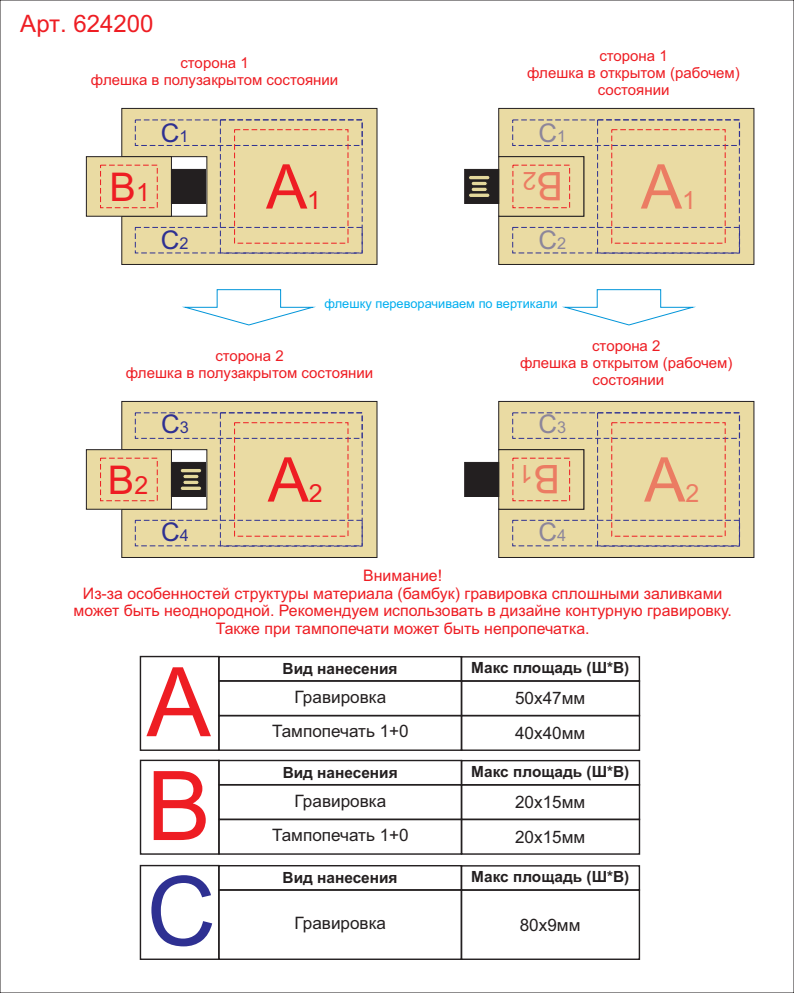
<style>
.page{position:relative;width:794px;height:993px;background:#fff}
.page>*{position:absolute;margin:0;border:0;box-sizing:border-box;transform-origin:0 0}
.t1{font:96.2px "Arial";color:#ee1d23}
.t2{font:96.2px "Arial";color:#2e3092}
.t3{font:61.7px "Arial";color:#ee1d23}
.t4{font:61.7px "Arial";color:rgb(238 29 35/.5)}
.t5{font:39.5px "Arial";color:#ee1d23}
.t6{font:39.5px "Arial";color:rgb(238 29 35/.5)}
.t7{font:25.8px "Arial";color:#2e3092}
.t8{font:25.8px "Arial";color:rgb(46 48 146/.5)}
.t9{font:25px "Arial";color:rgb(238 29 35/.5)}
.t10{font:25px "Arial";color:#ee1d23}
.t11{font:24px "Arial";color:#ee1d23}
.t12{font:17.1px "Arial";color:#231f20}
.t13{font:15.9px/17.7px "Arial";color:#ee1d23;text-align:center}
.t14{font:700 15.4px "Arial";color:#231f20}
.t15{font:15px/16.8px "Arial";color:#ee1d23;text-align:center}
.t16{font:12.8px "Arial";color:#00aeef}
.s1{font-size:25px}
.s2{font-size:16.3px}
</style>
<div class="page">
<div style="left:498px;top:108px;width:256px;height:157px;background:#eadba3"></div>
<svg style="left:498px;top:401px;width:256px;height:157px;background:#e2d29e"></svg>
<div style="left:121px;top:108px;width:256px;height:157px;background:#eadba3"></div>
<svg style="left:121px;top:401px;width:256px;height:157px;background:#e1d29e"></svg>
<svg style="left:464px;top:449px;width:120px;height:60px;background:#c3b792"></svg>
<svg style="left:86px;top:156px;width:120px;height:61px;background:#bfb38f"></svg>
<svg style="left:464px;top:156px;width:120px;height:61px;background:#c9bb94"></svg>
<svg style="left:86px;top:449px;width:120px;height:60px;background:#c8bb95"></svg>
<div style="left:218px;top:655px;width:244px;height:26px;border:1px solid #231f20"></div>
<div style="left:218px;top:864px;width:244px;height:26px;border:1px solid #231f20"></div>
<div style="left:218px;top:759px;width:244px;height:26px;border:1px solid #231f20"></div>
<div style="left:218px;top:889px;width:244px;height:70px;border:1px solid #231f20"></div>
<div style="left:218px;top:783px;width:244px;height:36px;border:1px solid #231f20"></div>
<div style="left:218px;top:680px;width:244px;height:36px;border:1px solid #231f20"></div>
<div style="left:218px;top:818px;width:244px;height:36px;border:1px solid #231f20"></div>
<div style="left:218px;top:714px;width:244px;height:36px;border:1px solid #231f20"></div>
<div style="left:461px;top:889px;width:179px;height:70px;border:1px solid #231f20"></div>
<div style="left:461px;top:783px;width:179px;height:36px;border:1px solid #231f20"></div>
<div style="left:461px;top:680px;width:179px;height:36px;border:1px solid #231f20"></div>
<div style="left:461px;top:818px;width:179px;height:36px;border:1px solid #231f20"></div>
<div style="left:461px;top:714px;width:179px;height:36px;border:1px solid #231f20"></div>
<div style="left:461px;top:656px;width:179px;height:25px;border:1px solid #231f20"></div>
<div style="left:461px;top:864px;width:179px;height:26px;border:1px solid #231f20"></div>
<div style="left:461px;top:759px;width:179px;height:26px;border:1px solid #231f20"></div>
<div style="left:140px;top:655px;width:80px;height:95px;border:1px solid #231f20"></div>
<div style="left:140px;top:864px;width:80px;height:95px;border:1px solid #231f20"></div>
<div style="left:140px;top:759px;width:80px;height:95px;border:1px solid #231f20"></div>
<div style="left:597px;top:119px;width:142px;height:134px;border:1px dashed #2e3092"></div>
<div style="left:512px;top:120px;width:228px;height:26px;border:1px dashed #2e3092"></div>
<div style="left:135px;top:120px;width:227px;height:26px;border:1px dashed #2e3092"></div>
<div style="left:512px;top:227px;width:228px;height:26px;border:1px dashed #2e3092"></div>
<div style="left:135px;top:227px;width:227px;height:26px;border:1px dashed #2e3092"></div>
<div style="left:512px;top:520px;width:228px;height:26px;border:1px dashed #2e3092"></div>
<div style="left:135px;top:520px;width:227px;height:26px;border:1px dashed #2e3092"></div>
<div style="left:220px;top:119px;width:142px;height:134px;border:1px dashed #2e3092"></div>
<div style="left:597px;top:412px;width:142px;height:134px;border:1px dashed #2e3092"></div>
<div style="left:220px;top:412px;width:142px;height:134px;border:1px dashed #2e3092"></div>
<div style="left:234px;top:129px;width:114px;height:114px;border:1px dashed #ee1d23"></div>
<div style="left:234px;top:422px;width:114px;height:114px;border:1px dashed #ee1d23"></div>
<div style="left:100px;top:165px;width:57px;height:43px;border:1px dashed #ee1d23"></div>
<div style="left:512px;top:458px;width:58px;height:43px;border:1px dashed #ee1d23"></div>
<div style="left:100px;top:458px;width:57px;height:43px;border:1px dashed #ee1d23"></div>
<svg style="left:182px;top:289px;width:134px;height:36px"></svg>
<svg style="left:562px;top:289px;width:134px;height:36px"></svg>
<h3 class="t11" style="left:20px;top:14px;width:135px">Арт. 624200</h3>
<p class="t15" style="left:91px;top:56px;width:249px">сторона 1<br>флешка в полузакрытом состоянии</p>
<p class="t15" style="left:527px;top:49px;width:214px">сторона 1<br>флешка в открытом (рабочем) состоянии</p>
<h3 class="t5" style="left:110px;top:172px;width:42px">В<span class="s1">1</span></h3>
<h3 class="t7" style="left:161px;top:123px;width:29px">С<span class="s2">1</span></h3>
<h3 class="t8" style="left:538px;top:123px;width:29px">С<span class="s2">1</span></h3>
<h2 class="t3" style="left:266px;top:163px;width:43px">А</h2>
<h3 class="t10" style="left:307px;top:190px;width:15px">1</h3>
<h3 class="t9" style="left:536px;top:190px;width:15px;rotate:-180deg">2</h3>
<h3 class="t6" style="left:563px;top:201px;width:28px;rotate:-180deg">В</h3>
<h3 class="t7" style="left:161px;top:230px;width:29px">С<span class="s2">2</span></h3>
<h3 class="t8" style="left:538px;top:230px;width:29px">С<span class="s2">2</span></h3>
<p class="t16" style="left:324px;top:298px;width:235px">флешку переворачиваем по вертикали</p>
<h2 class="t4" style="left:641px;top:163px;width:43px">А</h2>
<h3 class="t9" style="left:682px;top:190px;width:15px">1</h3>
<p class="t15" style="left:126px;top:348px;width:249px">сторона 2<br>флешка в полузакрытом состоянии</p>
<p class="t15" style="left:520px;top:339px;width:214px">сторона 2<br>флешка в открытом (рабочем) состоянии</p>
<h3 class="t5" style="left:108px;top:464px;width:42px">В<span class="s1">2</span></h3>
<h3 class="t7" style="left:161px;top:414px;width:29px">С<span class="s2">3</span></h3>
<h3 class="t8" style="left:538px;top:414px;width:29px">С<span class="s2">3</span></h3>
<h2 class="t3" style="left:268px;top:456px;width:43px">А</h2>
<h3 class="t10" style="left:309px;top:483px;width:15px">2</h3>
<h3 class="t9" style="left:533px;top:483px;width:15px;rotate:-180deg">1</h3>
<h3 class="t6" style="left:559px;top:494px;width:28px;rotate:-180deg">В</h3>
<h3 class="t7" style="left:161px;top:521px;width:29px">С<span class="s2">4</span></h3>
<h3 class="t8" style="left:538px;top:521px;width:29px">С<span class="s2">4</span></h3>
<h2 class="t4" style="left:644px;top:456px;width:43px">А</h2>
<h3 class="t9" style="left:685px;top:483px;width:15px">2</h3>
<p class="t13" style="left:73px;top:567px;width:660px">Внимание!<br>Из-за особенностей структуры материала (бамбук) гравировка сплошными заливками может быть неоднородной. Рекомендуем использовать в дизайне контурную гравировку.<br>Также при тампопечати может быть непропечатка.</p>
<h1 class="t1" style="left:147px;top:666px;width:66px">А</h1>
<h1 class="t1" style="left:147px;top:769px;width:66px">В</h1>
<h1 class="t2" style="left:147px;top:874px;width:71px">С</h1>
<p class="t14" style="left:283px;top:662px;width:116px">Вид нанесения</p>
<p class="t12" style="left:295px;top:690px;width:93px">Гравировка</p>
<p class="t12" style="left:272px;top:724px;width:138px">Тампопечать 1+0</p>
<p class="t14" style="left:283px;top:766px;width:116px">Вид нанесения</p>
<p class="t12" style="left:295px;top:793px;width:93px">Гравировка</p>
<p class="t12" style="left:272px;top:828px;width:138px">Тампопечать 1+0</p>
<p class="t14" style="left:283px;top:871px;width:116px">Вид нанесения</p>
<p class="t12" style="left:294px;top:916px;width:93px">Гравировка</p>
<p class="t14" style="left:471px;top:661px;width:160px">Макс площадь (Ш*В)</p>
<p class="t12" style="left:515px;top:691px;width:72px">50х47мм</p>
<p class="t12" style="left:515px;top:726px;width:72px">40х40мм</p>
<p class="t14" style="left:471px;top:765px;width:160px">Макс площадь (Ш*В)</p>
<p class="t12" style="left:515px;top:795px;width:72px">20х15мм</p>
<p class="t12" style="left:515px;top:830px;width:72px">20х15мм</p>
<p class="t14" style="left:471px;top:870px;width:160px">Макс площадь (Ш*В)</p>
<p class="t12" style="left:520px;top:917px;width:62px">80х9мм</p>
</div>
